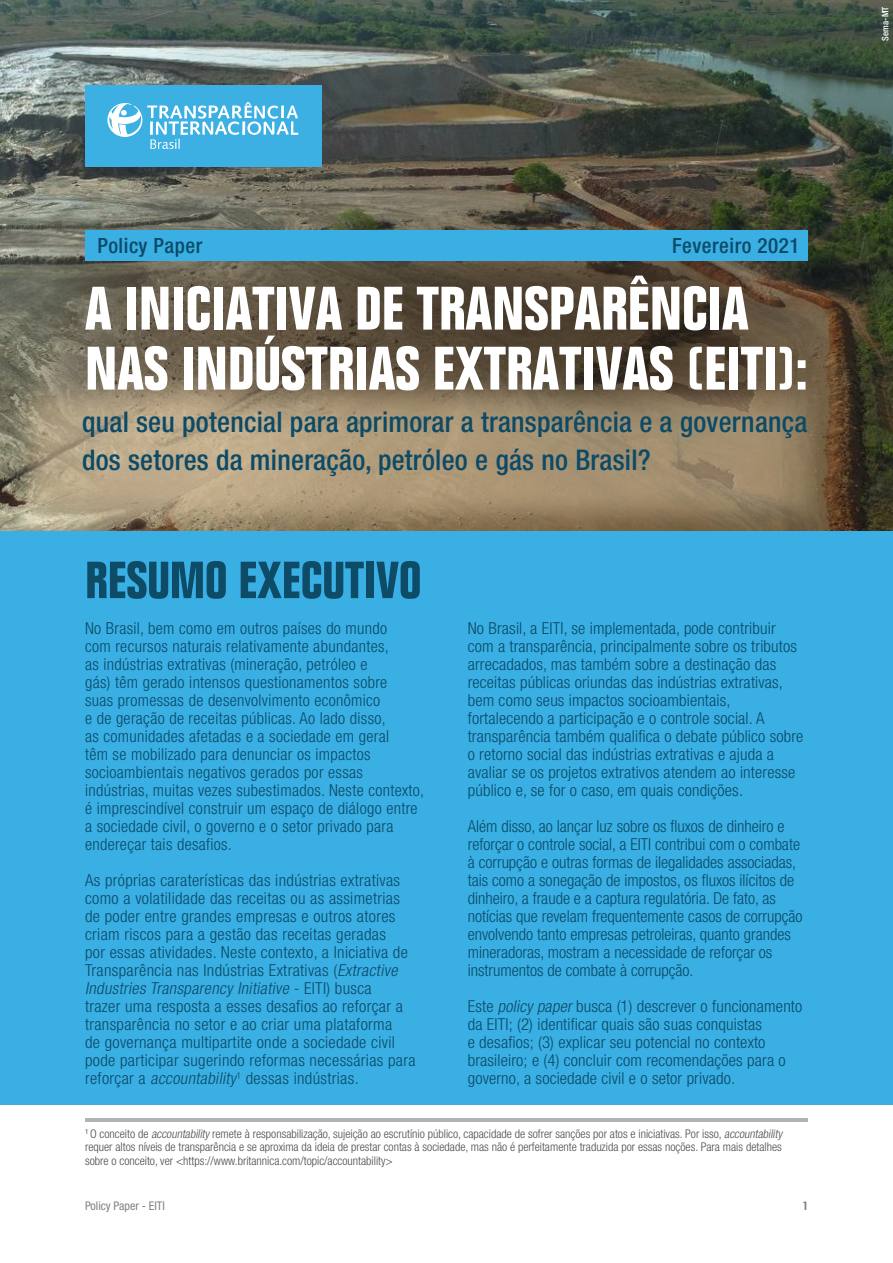
<style>
.page{position:relative;width:893px;height:1263px;background:#fff}
.page>*{position:absolute;margin:0;border:0;box-sizing:border-box;transform-origin:0 0}
.t1{font:700 condensed 60px/60px "Folio";color:#fff}
.t2{font:700 condensed 51px "Folio";color:#0d4b67}
.t3{font:500 condensed 28.5px/37.5px "Helvetica Neue";letter-spacing:.01em;color:#0c4a66}
.t4{font:500 condensed 21px "Helvetica Neue";letter-spacing:.025em;color:#0c4a66}
.t5{font:300 condensed 16.5px/18px "Helvetica Neue";letter-spacing:.01em;color:#0c4a66}
.t6{font:300 condensed 12px/13.5px "Helvetica Neue LT Std";color:#4b4c4d}
.t7{font:condensed 12px "Helvetica Neue";color:#808285}
.t8{font:700 condensed 12px "Folio";color:#808285}
.t9{font:500 condensed 9px "Helvetica Neue";letter-spacing:.025em;color:#fff}
.s1{font-style:italic}
</style>
<div class="page">
<img style="left:0;top:0;width:893px;height:531px">
<div style="left:0;top:531px;width:893px;height:574px;background:#39afe4"></div>
<div style="left:85px;top:231px;width:723px;height:30px;background:#39afe4"></div>
<hr style="left:85px;top:1118px;width:723px;height:3px;background:#b2b3b7">
<div style="left:85px;top:85px;width:237px;height:81px;background:#3db0e3"></div>
<svg style="left:107px;top:102px;width:191px;height:47px"></svg>
<p class="t9" style="left:880px;top:41px;width:36px;rotate:-90deg">Sema-MT</p>
<p class="t4" style="left:672px;top:233px;width:129px">Fevereiro 2021</p>
<p class="t1" style="left:85px;top:280px;width:724px">A INICIATIVA DE TRANSPARÊNCIA<br>NAS INDÚSTRIAS EXTRATIVAS (EITI):</p>
<p class="t4" style="left:97px;top:233px;width:106px">Policy Paper</p>
<p class="t3" style="left:82px;top:403px;width:727px">qual seu potencial para aprimorar a transparência e a governança dos setores da mineração, petróleo e gás no Brasil?</p>
<p class="t2" style="left:85px;top:552px;width:338px">RESUMO EXECUTIVO</p>
<p class="t5" style="left:85px;top:619px;width:341px">No Brasil, bem como em outros países do mundo<br>com recursos naturais relativamente abundantes,<br>as indústrias extrativas (mineração, petróleo e<br>gás) têm gerado intensos questionamentos sobre<br>suas promessas de desenvolvimento econômico<br>e de geração de receitas públicas. Ao lado disso,<br>as comunidades afetadas e a sociedade em geral<br>têm se mobilizado para denunciar os impactos socioambientais negativos gerados por essas indústrias, muitas vezes subestimados. Neste contexto, é imprescindível construir um espaço de diálogo entre a sociedade civil, o governo e o setor privado para endereçar tais desafios.</p>
<p class="t5" style="left:85px;top:871px;width:332px">As próprias caraterísticas das indústrias extrativas como a volatilidade das receitas ou as assimetrias de poder entre grandes empresas e outros atores criam riscos para a gestão das receitas geradas<br>por essas atividades. Neste contexto, a Iniciativa de Transparência nas Indústrias Extrativas (<span class="s1">Extractive Industries Transparency Initiative</span> - E I T I ) b u s c a<br>trazer uma resposta a esses desafios ao reforçar a transparência no setor e ao criar uma plataforma<br>de governança multipartite onde a sociedade civil pode participar sugerindo reformas necessárias para reforçar a <span class="s1">accountability</span><sup>1</sup> dessas indústrias.</p>
<p class="t5" style="left:468px;top:619px;width:337px">No Brasil, a EITI, se implementada, pode contribuir com a transparência, principalmente sobre os tributos arrecadados, mas também sobre a destinação das receitas públicas oriundas das indústrias extrativas, bem como seus impactos socioambientais, fortalecendo a participação e o controle social. A transparência também qualifica o debate público sobre o retorno social das indústrias extrativas e ajuda a avaliar se os projetos extrativos atendem ao interesse público e, se for o caso, em quais condições.</p>
<p class="t5" style="left:468px;top:817px;width:336px">Além disso, ao lançar luz sobre os fluxos de dinheiro e reforçar o controle social, a EITI contribui com o combate à corrupção e outras formas de ilegalidades associadas, tais como a sonegação de impostos, os fluxos ilícitos de dinheiro, a fraude e a captura regulatória. De fato, as notícias que revelam frequentemente casos de corrupção envolvendo tanto empresas petroleiras, quanto grandes mineradoras, mostram a necessidade de reforçar os instrumentos de combate à corrupção.</p>
<p class="t5" style="left:468px;top:997px;width:336px">Este <span class="s1">policy paper</span> busca (1) descrever o funcionamento da EITI; (2) identificar quais são suas conquistas<br>e desafios; (3) explicar seu potencial no contexto brasileiro; e (4) concluir com recomendações para o governo, a sociedade civil e o setor privado.</p>
<p class="t6" style="left:85px;top:1127px;width:701px"><sup>1</sup> O conceito de <span class="s1">accountability</span>remete à responsabilização, sujeição ao escrutínio público, capacidade de sofrer sanções por atos e iniciativas. Por isso, <span class="s1">accountability </span>requer altos níveis de transparência e se aproxima da ideia de prestar contas à sociedade, mas não é perfeitamente traduzida por essas noções. Para mais detalhes sobre o conceito, ver &lt;https://www.britannica.com/topic/accountability&gt;</p>
<p class="t7" style="left:85px;top:1199px;width:81px">Policy Paper - EITI</p>
<p class="t8" style="left:803px;top:1199px;width:7px">1</p>
</div>
